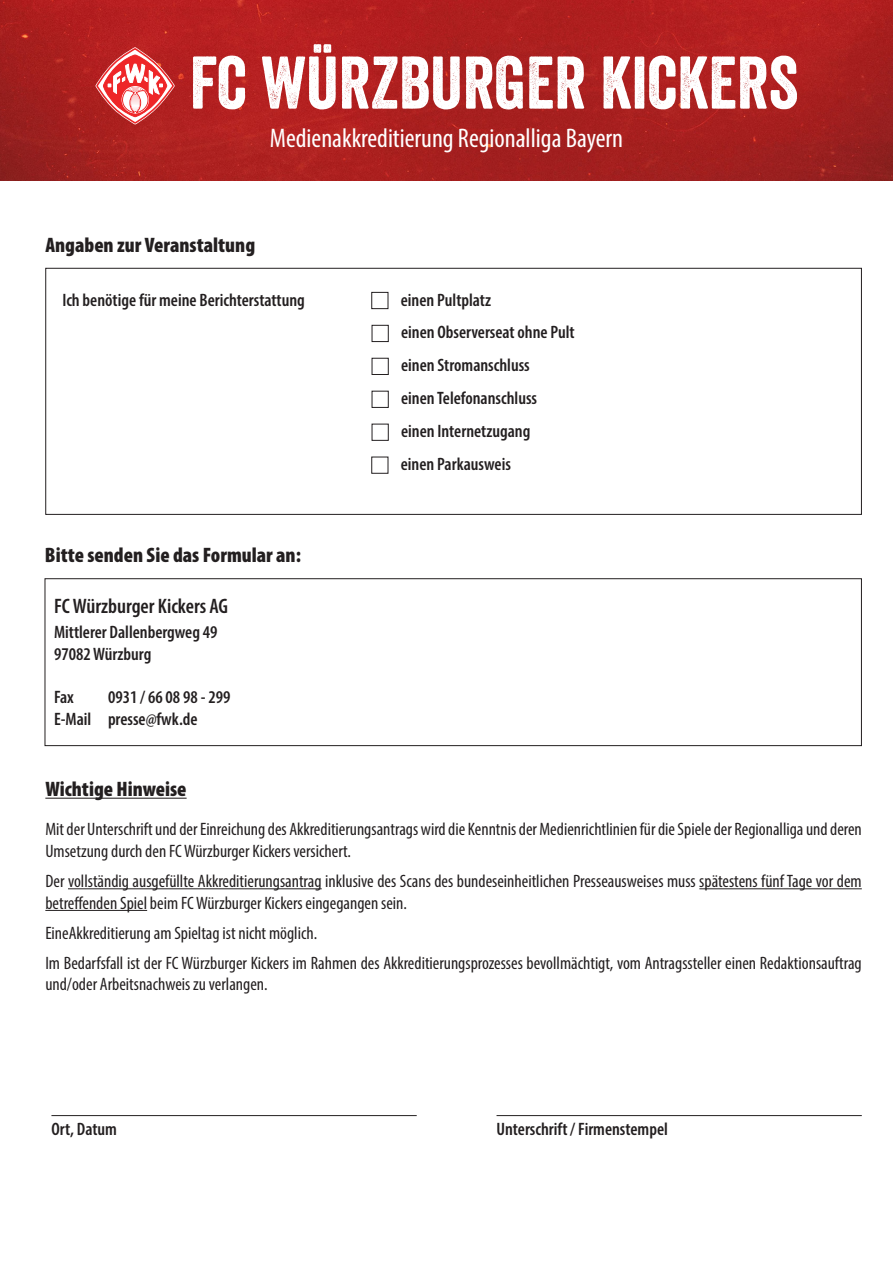
<style>
.page{position:relative;width:893px;height:1263px;background:#fff}
.page>*{position:absolute;margin:0;border:0;box-sizing:border-box;transform-origin:0 0}
.t1{font:72px "Veneer";color:#fff}
.t2{font:condensed 27px "Myriad Pro";color:#fff}
.t3{font:900 condensed 21px "Myriad Pro";color:#231f20}
.t4{font:600 condensed 21px "Myriad Pro";color:#231f20}
.t5{font:condensed 18px/21.6px "Myriad Pro";color:#231f20}
.t6{font:600 condensed 18px/32.8px "Myriad Pro";color:#231f20}
</style>
<div class="page">
<img style="left:0;top:0;width:893px;height:181px">
<svg style="left:95px;top:48px;width:81px;height:77px"></svg>
<div style="left:45px;top:268px;width:817px;height:247px;border:1px solid #231f20"></div>
<div style="left:371px;top:292px;width:17px;height:17px;border:1px solid #231f20"></div>
<div style="left:372px;top:325px;width:17px;height:17px;border:1px solid #231f20"></div>
<div style="left:372px;top:358px;width:17px;height:17px;border:1px solid #231f20"></div>
<div style="left:372px;top:391px;width:17px;height:17px;border:1px solid #231f20"></div>
<div style="left:372px;top:424px;width:17px;height:17px;border:1px solid #231f20"></div>
<div style="left:371px;top:457px;width:17px;height:17px;border:1px solid #231f20"></div>
<div style="left:45px;top:578px;width:817px;height:168px;border:1px solid #231f20"></div>
<hr style="left:45px;top:798px;width:142px;height:1px;background:#231f20">
<hr style="left:68px;top:888px;width:254px;height:1px;background:#231f20">
<hr style="left:699px;top:888px;width:163px;height:1px;background:#231f20">
<hr style="left:45px;top:910px;width:102px;height:1px;background:#231f20">
<hr style="left:51px;top:1115px;width:366px;height:1px;background:#231f20">
<hr style="left:496px;top:1115px;width:366px;height:1px;background:#231f20">
<h1 class="t1" style="left:190px;top:39px;width:610px">FC WÜRZBURGER KICKERS</h1>
<h2 class="t2" style="left:270px;top:122px;width:355px">Medienakkreditierung Regionalliga Bayern</h2>
<p class="t3" style="left:45px;top:231px;width:211px">Angaben zur Veranstaltung</p>
<p class="t6" style="left:62px;top:283px;width:244px">Ich benötige für meine Berichterstattung</p>
<p class="t6" style="left:401px;top:283px;width:175px">einen Pultplatz<br>einen Observerseat ohne Pult einen Stromanschluss<br>einen Telefonanschluss einen Internetzugang<br>einen Parkausweis</p>
<p class="t3" style="left:45px;top:542px;width:257px">Bitte senden Sie das Formular an:</p>
<p class="t4" style="left:54px;top:593px;width:176px">FC Würzburger Kickers AG</p>
<p class="t6" style="left:54px;top:621px;width:165px;line-height:21.6px">Mittlerer Dallenbergweg 49<br>97082 Würzburg</p>
<p class="t6" style="left:54px;top:680px;width:21px">Fax</p>
<p class="t6" style="left:54px;top:686px;width:178px;line-height:21.6px;text-indent:54px">0931 / 66 08 98 - 299<br>E-Mail presse@fwk.de</p>
<p class="t3" style="left:45px;top:776px;width:143px">Wichtige Hinweise</p>
<p class="t5" style="left:45px;top:818px;width:818px">Mit der Unterschrift und der Einreichung des Akkreditierungsantrags wird die Kenntnis der Medienrichtlinien für die Spiele der Regionalliga und deren<br>Umsetzung durch den FC Würzburger Kickers versichert.</p>
<p class="t5" style="left:45px;top:870px;width:818px">Der vollständig ausgefüllte Akkreditierungsantrag inklusive des Scans des bundeseinheitlichen Presseausweises muss spätestens fünf Tage vor dem betreffenden Spiel beim FC Würzburger Kickers eingegangen sein.</p>
<p class="t5" style="left:45px;top:917px;width:818px;line-height:30.2px">EineAkkreditierung am Spieltag ist nicht möglich.<br>Im Bedarfsfall ist der FC Würzburger Kickers im Rahmen des Akkreditierungsprozesses bevollmächtigt, vom Antragssteller einen Redaktionsauftrag</p>
<p class="t5" style="left:45px;top:973px;width:224px">und/oder Arbeitsnachweis zu verlangen.</p>
<p class="t6" style="left:51px;top:1112px;width:67px">Ort, Datum</p>
<p class="t6" style="left:496px;top:1112px;width:173px">Unterschrift / Firmenstempel</p>
</div>
